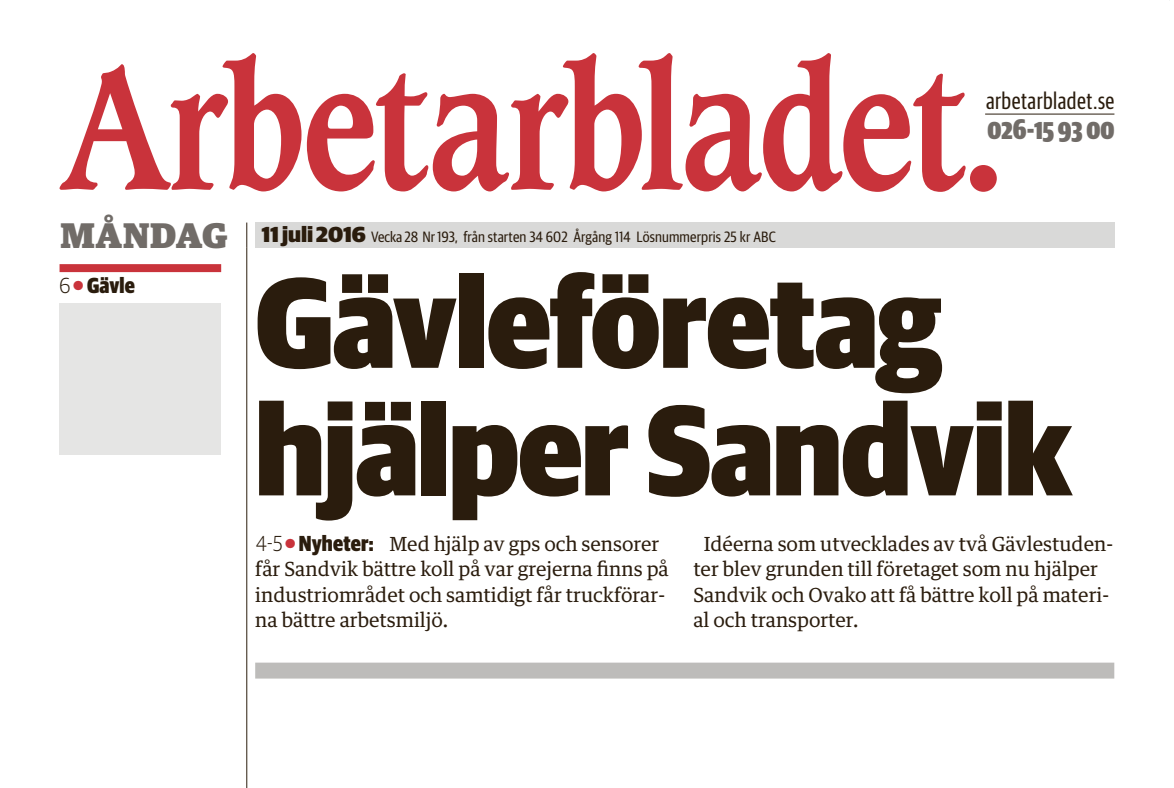
<style>
.page{position:relative;width:1174px;height:788px;background:#fff}
.page>*{position:absolute;margin:0;border:0;box-sizing:border-box;transform-origin:0 0}
.t1{font:900 128.4px/127.5px "Duplex Sans";letter-spacing:-.01em;color:#2a1c0d}
.t2{font:900 28.5px "Guardian Sans X Cond";letter-spacing:.005em;color:#716c68}
.t3{font:24px "Guardian Sans X Cond";letter-spacing:.02em;color:#2a1c0d}
.t4{font:900 21.75px "Duplex Sans";letter-spacing:.01em;color:#2a1c0d;scale:.9 1}
.t5{font:19.5px/25.5px "Guardian Text Egyp";color:#2a1c0d}
.t6{font:15px "Guardian Sans Cond";letter-spacing:.01em;color:#2a1c0d}
.s1{font-family:"Guardian Egyp";font-weight:900;font-size:35.55px;color:#716c68}
.s2{font-family:"Guardian Sans";font-weight:900;font-size:21.75px}
.s3{font-family:"Guardian Sans";font-weight:300}
.s4{color:#c9333b}
</style>
<div class="page">
<hr style="left:985px;top:114px;width:129px;height:1px;background:#2a1c0d">
<svg style="left:60px;top:53px;width:241px;height:138px"></svg>
<svg style="left:307px;top:53px;width:658px;height:139px"></svg>
<div style="left:970px;top:165px;width:26px;height:27px;background:#c9333b;border-radius:50%"></div>
<div style="left:255px;top:222px;width:859px;height:26px;background:#d9d9d8"></div>
<svg style="left:246px;top:222px;width:1px;height:26px"></svg>
<hr style="left:246px;top:248px;width:1px;height:540px;background:#2a1c0d">
<div style="left:255px;top:662px;width:859px;height:16px;background:#bdbcba"></div>
<div style="left:60px;top:264px;width:161px;height:8px;background:#c9333b"></div>
<div style="left:60px;top:303px;width:161px;height:151px;background:#e5e5e4"></div>
<p class="t6" style="left:60px;top:226px;width:717px"><span class="s1">MÅNDAG</span> <span class="s2">11 juli 2016</span> Vecka 28 Nr 193, från starten 34 602 Årgång 114 Lösnummerpris 25 kr ABC</p>
<p class="t3" style="left:986px;top:84px;width:130px">arbetarbladet.se</p>
<h2 class="t2" style="left:987px;top:108px;width:128px">026-15 93 00</h2>
<p class="t4" style="left:60px;top:269px;width:85px"><span class="s3">6</span> <span class="s4">□</span> Gävle</p>
<h1 class="t1" style="left:255px;top:248px;width:819px">Gävleföretag hjälper Sandvik</h1>
<p class="t4" style="left:256px;top:527px;width:132px"><span class="s3">4-5</span> <span class="s4">□</span> Nyheter:</p>
<p class="t5" style="left:255px;top:529px;width:415px;text-indent:134px">Med hjälp av gps och sensorer får Sandvik bättre koll på var grejerna finns på industriområdet och samtidigt får truckförar&shy;na bättre arbetsmiljö.</p>
<p class="t5" style="left:693px;top:529px;width:422px;text-indent:11px">Idéerna som utvecklades av två Gävlestuden&shy;ter blev grunden till företaget som nu hjälper Sandvik och Ovako att få bättre koll på materi&shy;al och transporter.</p>
</div>
